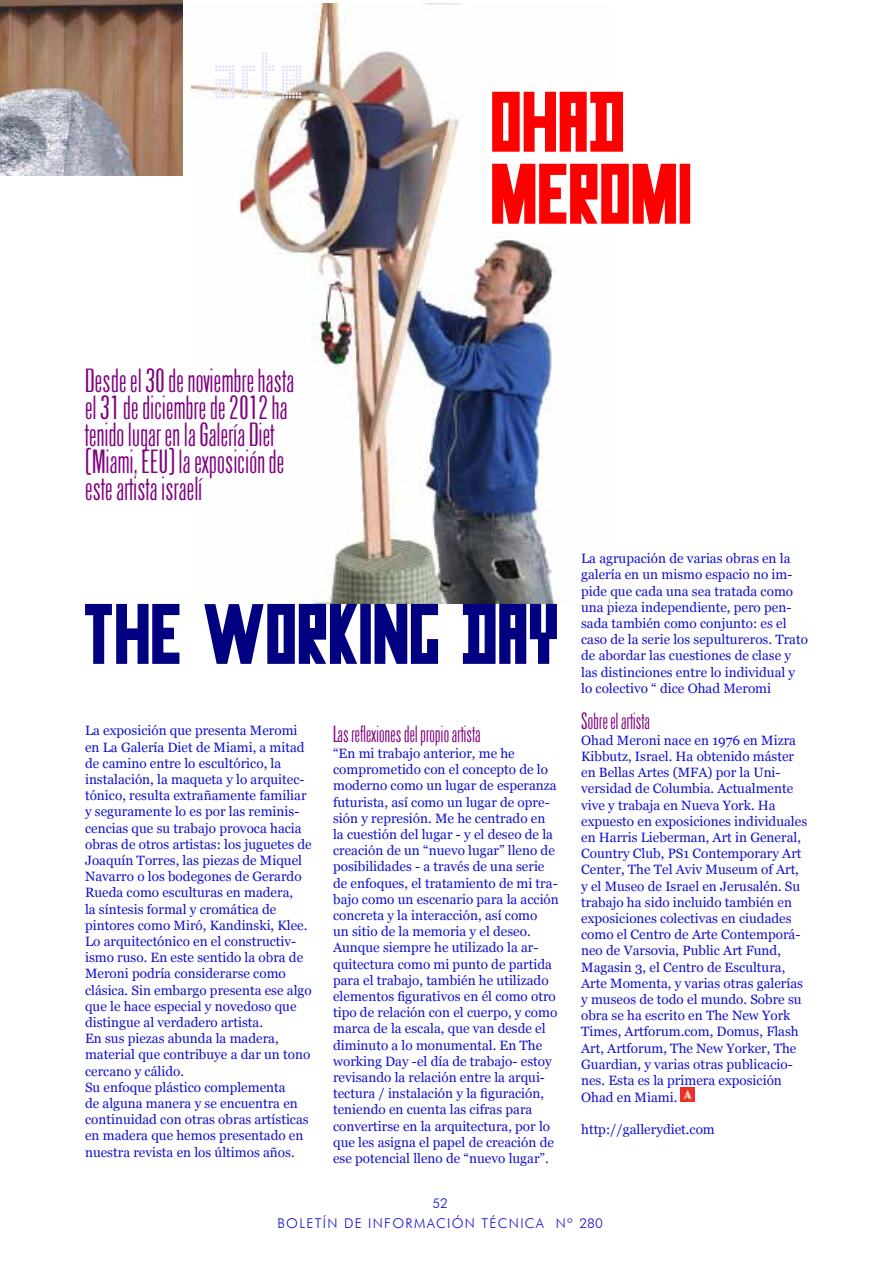
<style>
.page{position:relative;width:893px;height:1263px;background:#fff}
.page>*{position:absolute;margin:0;border:0;box-sizing:border-box;transform-origin:0 0}
.t1{font:67.5px "Pop Led";color:#e5e5f9}
.t2{font:30px/27px "Arizona";color:#800080}
.t3{font:21px "Arizona";color:#800080}
.t4{font:13.5px/16.2px "Georgia";color:#11c}
.t5{font:300 13.5px/20.2px "Futura BT";letter-spacing:.1em;color:#11c;text-align:center}
</style>
<div class="page">
<img style="left:191px;top:4px;width:419px;height:600px">
<svg style="left:492px;top:92px;width:131px;height:60px"></svg>
<svg style="left:492px;top:164px;width:198px;height:60px"></svg>
<svg style="left:85px;top:604px;width:472px;height:60px"></svg>
<img style="left:0;top:0;width:183px;height:175px">
<img style="left:681px;top:1088px;width:14px;height:14px">
<h1 class="t1" style="left:215px;top:38px;width:95px">arte</h1>
<h2 class="t2" style="left:85px;top:368px;width:211px">Desde el 30 de noviembre hasta el 31 de diciembre de 2012 ha tenido lugar en la Galería Diet (Miami, EEU) la exposición de este artista israelí</h2>
<p class="t4" style="left:85px;top:723px;width:228px">La exposición que presenta Meromi en La Galería Diet de Miami, a mitad de camino entre lo escultórico, la instalación, la maqueta y lo arquitec&shy;tónico, resulta extrañamente familiar y seguramente lo es por las reminis&shy;cencias que su trabajo provoca hacia obras de otros artistas: los juguetes de Joaquín Torres, las piezas de Miquel Navarro o los bodegones de Gerardo Rueda como esculturas en madera,<br>la síntesis formal y cromática de pintores como Miró, Kandinski, Klee.<br>Lo arquitectónico en el constructiv&shy;ismo ruso. En este sentido la obra de Meroni podría considerarse como clásica. Sin embargo presenta ese algo que le hace especial y novedoso que distingue al verdadero artista.<br>En sus piezas abunda la madera, material que contribuye a dar un tono cercano y cálido.<br>Su enfoque plástico complementa<br>de alguna manera y se encuentra en continuidad con otras obras artísticas en madera que hemos presentado en nuestra revista en los últimos años.</p>
<h3 class="t3" style="left:333px;top:721px;width:149px">Las reflexiones del propio artista</h3>
<p class="t4" style="left:333px;top:745px;width:227px">“En mi trabajo anterior, me he comprometido con el concepto de lo moderno como un lugar de esperanza futurista, así como un lugar de opre&shy;sión y represión. Me he centrado en la cuestión del lugar - y el deseo de la creación de un “nuevo lugar” lleno de posibilidades - a través de una serie de enfoques, el tratamiento de mi tra&shy;bajo como un escenario para la acción concreta y la interacción, así como<br>un sitio de la memoria y el deseo.<br>Aunque siempre he utilizado la ar&shy;quitectura como mi punto de partida para el trabajo, también he utilizado elementos figurativos en él como otro tipo de relación con el cuerpo, y como marca de la escala, que van desde el diminuto a lo monumental. En The working Day -el día de trabajo- estoy revisando la relación entre la arqui&shy;tectura / instalación y la figuración, teniendo en cuenta las cifras para convertirse en la arquitectura, por lo que les asigna el papel de creación de ese potencial lleno de “nuevo lugar”.</p>
<p class="t4" style="left:581px;top:550px;width:228px">La agrupación de varias obras en la galería en un mismo espacio no im&shy;pide que cada una sea tratada como una pieza independiente, pero pen&shy;sada también como conjunto: es el caso de la serie los sepultureros. Trato de abordar las cuestiones de clase y las distinciones entre lo individual y lo colectivo “ dice Ohad Meromi</p>
<h3 class="t3" style="left:581px;top:708px;width:71px">Sobre el artista</h3>
<p class="t4" style="left:581px;top:732px;width:227px">Ohad Meroni nace en 1976 en Mizra Kibbutz, Israel. Ha obtenido máster en Bellas Artes (MFA) por la Uni&shy;versidad de Columbia. Actualmente vive y trabaja en Nueva York. Ha expuesto en exposiciones individuales en Harris Lieberman, Art in General, Country Club, PS1 Contemporary Art Center, The Tel Aviv Museum of Art, y el Museo de Israel en Jerusalén. Su trabajo ha sido incluido también en exposiciones colectivas en ciudades como el Centro de Arte Contemporá&shy;neo de Varsovia, Public Art Fund, Magasin 3, el Centro de Escultura, Arte Momenta, y varias otras galerías y museos de todo el mundo. Sobre su obra se ha escrito en The New York Times, Artforum.com, Domus, Flash Art, Artforum, The New Yorker, The Guardian, y varias otras publicacio&shy;nes. Esta es la primera exposición Ohad en Miami.</p>
<p class="t4" style="left:581px;top:1121px;width:135px">http://gallerydiet.com</p>
<p class="t5" style="left:277px;top:1193px;width:327px">52<br>BOLETÍN DE INFORMACIÓN TÉCNICA Nº 280</p>
</div>
